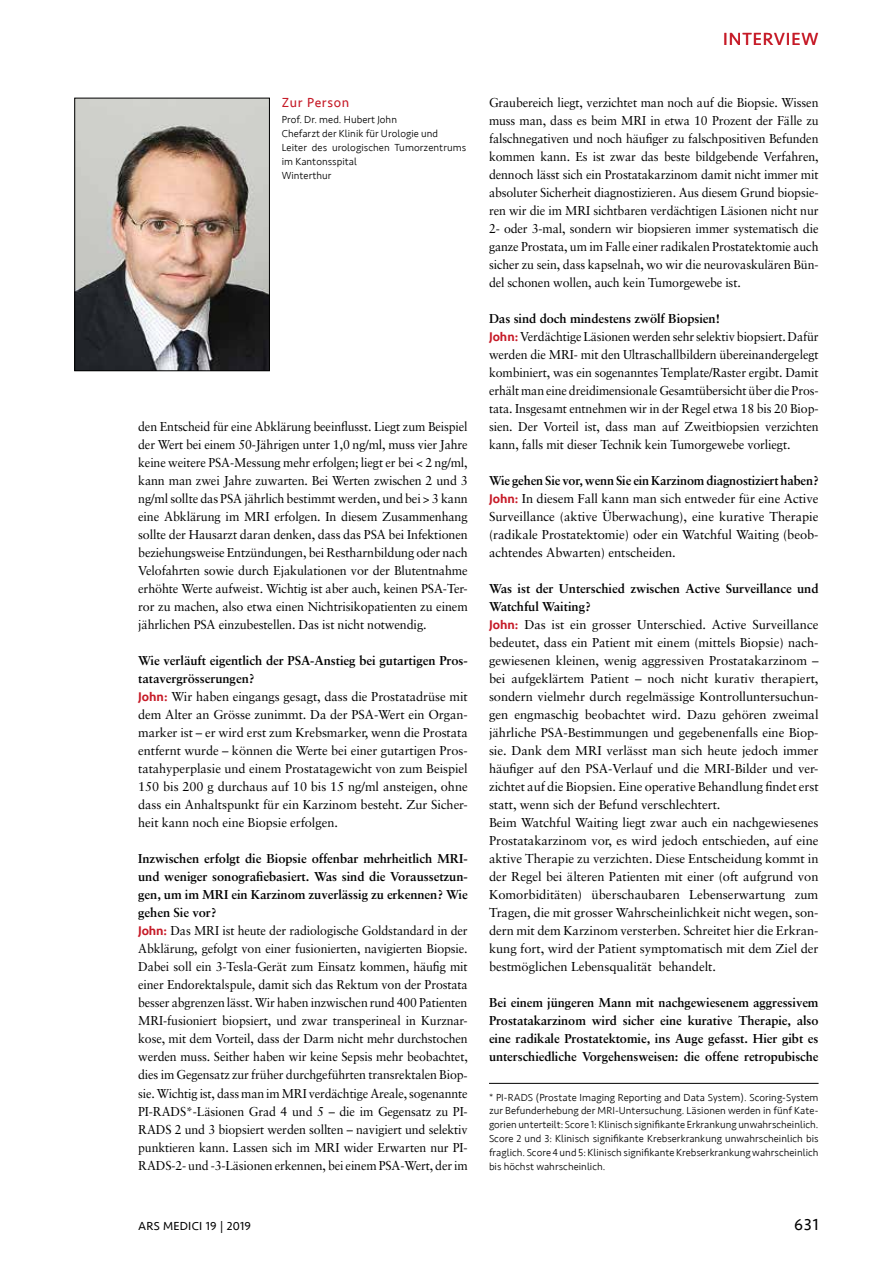
<style>
.page{position:relative;width:893px;height:1263px;background:#fff}
.page>*{position:absolute;margin:0;border:0;box-sizing:border-box;transform-origin:0 0}
.t1{font:18px "Seravek";letter-spacing:.05em;color:#c61a27}
.t2{font:16.5px "Seravek";color:#000}
.t3{font:13.5px "Seravek";letter-spacing:.05em;color:#c61a27}
.t4{font:12.9px/18px "Sabon";letter-spacing:-.005em;color:#000;text-align:justify;scale:.96 1}
.t5{font:12.9px/18px "Sabon";letter-spacing:-.005em;color:#000}
.t6{font:700 12.9px/18px "Sabon";letter-spacing:-.005em;color:#000;text-align:justify}
.t7{font:12px "Seravek";letter-spacing:.02em;color:#000}
.t8{font:300 10.5px/13.8px "Seravek";letter-spacing:.005em;color:#000}
.s1{font-weight:700}
.s2{font-family:"Seravek";font-weight:500;color:#c61a27}
</style>
<div class="page">
<img style="left:76px;top:100px;width:192px;height:269px">
<div style="left:74px;top:98px;width:196px;height:273px;border:1px solid #000"></div>
<hr style="left:489px;top:1083px;width:330px;height:1px;background:#000">
<p class="t3" style="left:282px;top:92px;width:69px">Zur Person</p>
<p class="t8" style="left:282px;top:113px;width:186px">Prof. Dr. med. Hubert John<br>Chefarzt der Klinik für Urologie und<br>Leiter des urologischen Tumorzentrums im Kantonsspital<br>Winterthur</p>
<p class="t4" style="left:138px;top:418px;width:345px">den Entscheid für eine Abklärung beeinflusst. Liegt zum Beispiel der Wert bei einem 50-Jährigen unter 1,0 ng/ml, muss vier Jahre keine weitere PSA-Messung mehr erfolgen; liegt er bei &lt; 2 ng/ml, kann man zwei Jahre zuwarten. Bei Werten zwischen 2 und 3 ng/ml sollte das PSA jährlich bestimmt werden, und bei &gt; 3 kann eine Abklärung im MRI erfolgen. In diesem Zusammenhang sollte der Hausarzt daran denken, dass das PSA bei Infektionen beziehungsweise Entzündungen, bei Restharnbildung oder nach Velofahrten sowie durch Ejakulationen vor der Blutentnahme erhöhte Werte aufweist. Wichtig ist aber auch, keinen PSA-Ter&shy;ror zu machen, also etwa einen Nichtrisikopatienten zu einem jährlichen PSA einzubestellen. Das ist nicht notwendig.</p>
<p class="t5" style="left:138px;top:652px;width:331px"><span class="s1">Wie verläuft eigentlich der PSA-Anstieg bei gutartigen Pros&shy;tatavergrösserungen?<br></span><span class="s2">John:</span> Wir haben eingangs gesagt, dass die Prostatadrüse mit dem Alter an Grösse zunimmt. Da der PSA-Wert ein Organ&shy;marker ist – er wird erst zum Krebsmarker, wenn die Prostata entfernt wurde – können die Werte bei einer gutartigen Pros&shy;tatahyperplasie und einem Prostatagewicht von zum Beispiel 150 bis 200 g durchaus auf 10 bis 15 ng/ml ansteigen, ohne dass ein Anhaltspunkt für ein Karzinom besteht. Zur Sicher&shy;heit kann noch eine Biopsie erfolgen.</p>
<p class="t4" style="left:138px;top:850px;width:345px;text-align:left"><span class="s1">Inzwischen erfolgt die Biopsie offenbar mehrheitlich MRI&shy;und weniger sonografiebasiert. Was sind die Voraussetzun&shy;gen, um im MRI ein Karzinom zuverlässig zu erkennen? Wie gehen Sie vor?<br></span><span class="s2">John:</span> Das MRI ist heute der radiologische Goldstandard in der Abklärung, gefolgt von einer fusionierten, navigierten Biopsie.<br>Dabei soll ein 3-Tesla-Gerät zum Einsatz kommen, häufig mit einer Endorektalspule, damit sich das Rektum von der Prostata besser abgrenzen lässt. Wir haben inzwischen rund 400 Patienten MRI-fusioniert biopsiert, und zwar transperineal in Kurznar&shy;kose, mit dem Vorteil, dass der Darm nicht mehr durchstochen werden muss. Seither haben wir keine Sepsis mehr beobachtet, dies im Gegensatz zur früher durchgeführten transrektalen Biop&shy;sie. Wichtig ist, dass man im MRI verdächtige Areale, sogenannte PI-RADS*-Läsionen Grad 4 und 5 – die im Gegensatz zu PI-RADS 2 und 3 biopsiert werden sollten – navigiert und selektiv punktieren kann. Lassen sich im MRI wider Erwarten nur PI-RADS-2- und -3-Läsionen erkennen, bei einem PSA-Wert, der im</p>
<h1 class="t1" style="left:723px;top:25px;width:97px">INTERVIEW</h1>
<p class="t4" style="left:489px;top:94px;width:345px">Graubereich liegt, verzichtet man noch auf die Biopsie. Wissen muss man, dass es beim MRI in etwa 10 Prozent der Fälle zu falschnegativen und noch häufiger zu falschpositiven Befunden kommen kann. Es ist zwar das beste bildgebende Verfahren, dennoch lässt sich ein Prostatakarzinom damit nicht immer mit absoluter Sicherheit diagnostizieren. Aus diesem Grund biopsie&shy;ren wir die im MRI sichtbaren verdächtigen Läsionen nicht nur 2- oder 3-mal, sondern wir biopsieren immer systematisch die ganze Prostata, um im Falle einer radikalen Prostatektomie auch sicher zu sein, dass kapselnah, wo wir die neurovaskulären Bün&shy;del schonen wollen, auch kein Tumorgewebe ist.</p>
<p class="t4" style="left:489px;top:310px;width:345px;text-align:left"><span class="s1">Das sind doch mindestens zwölf Biopsien!<br></span><span class="s2">John:</span> Verdächtige Läsionen werden sehr selektiv biopsiert. Dafür werden die MRI- mit den Ultraschallbildern übereinandergelegt kombiniert, was ein sogenanntes Template/Raster ergibt. Damit erhält man eine dreidimensionale Gesamtübersicht über die Pros&shy;tata. Insgesamt entnehmen wir in der Regel etwa 18 bis 20 Biop&shy;sien. Der Vorteil ist, dass man auf Zweitbiopsien verzichten kann, falls mit dieser Technik kein Tumorgewebe vorliegt.</p>
<p class="t5" style="left:489px;top:472px;width:331px;text-align:justify"><span class="s1">Wie gehen Sie vor, wenn Sie ein Karzinom diagnostiziert haben?<br></span><span class="s2">John:</span> In diesem Fall kann man sich entweder für eine Active Surveillance (aktive Überwachung), eine kurative Therapie (radikale Prostatektomie) oder ein Watchful Waiting (beob&shy;achtendes Abwarten) entscheiden.</p>
<p class="t5" style="left:489px;top:580px;width:331px"><span class="s1">Was ist der Unterschied zwischen Active Surveillance und Watchful Waiting?<br></span><span class="s2">John:</span> Das ist ein grosser Unterschied. Active Surveillance bedeutet, dass ein Patient mit einem (mittels Biopsie) nach&shy;gewiesenen kleinen, wenig aggressiven Prostatakarzinom – bei aufgeklärtem Patient – noch nicht kurativ therapiert, sondern vielmehr durch regelmässige Kontrolluntersuchun&shy;gen engmaschig beobachtet wird. Dazu gehören zweimal jährliche PSA-Bestimmungen und gegebenenfalls eine Biop&shy;sie. Dank dem MRI verlässt man sich heute jedoch immer häufiger auf den PSA-Verlauf und die MRI-Bilder und ver&shy;zichtet auf die Biopsien. Eine operative Behandlung findet erst statt, wenn sich der Befund verschlechtert.<br>Beim Watchful Waiting liegt zwar auch ein nachgewiesenes Prostatakarzinom vor, es wird jedoch entschieden, auf eine aktive Therapie zu verzichten. Diese Entscheidung kommt in der Regel bei älteren Patienten mit einer (oft aufgrund von Komorbiditäten) überschaubaren Lebenserwartung zum Tragen, die mit grosser Wahrscheinlichkeit nicht wegen, son&shy;dern mit dem Karzinom versterben. Schreitet hier die Erkran&shy;kung fort, wird der Patient symptomatisch mit dem Ziel der bestmöglichen Lebensqualität behandelt.</p>
<p class="t6" style="left:489px;top:994px;width:331px">Bei einem jüngeren Mann mit nachgewiesenem aggressivem Prostatakarzinom wird sicher eine kurative Therapie, also eine radikale Prostatektomie, ins Auge gefasst. Hier gibt es unterschiedliche Vorgehensweisen: die offene retropubische</p>
<p class="t8" style="left:489px;top:1090px;width:331px;text-align:justify">* PI-RADS (Prostate Imaging Reporting and Data System). Scoring-System zur Befunderhebung der MRI-Untersuchung. Läsionen werden in fünf Kate&shy;gorien unterteilt: Score 1: Klinisch signifikante Erkrankung unwahrscheinlich.<br>Score 2 und 3: Klinisch signifikante Krebserkrankung unwahrscheinlich bis fraglich. Score 4 und 5: Klinisch signifikante Krebserkrankung wahrscheinlich bis höchst wahrscheinlich.</p>
<p class="t7" style="left:138px;top:1217px;width:114px">ARS MEDICI 19 | 2019</p>
<p class="t2" style="left:794px;top:1212px;width:26px">631</p>
</div>
